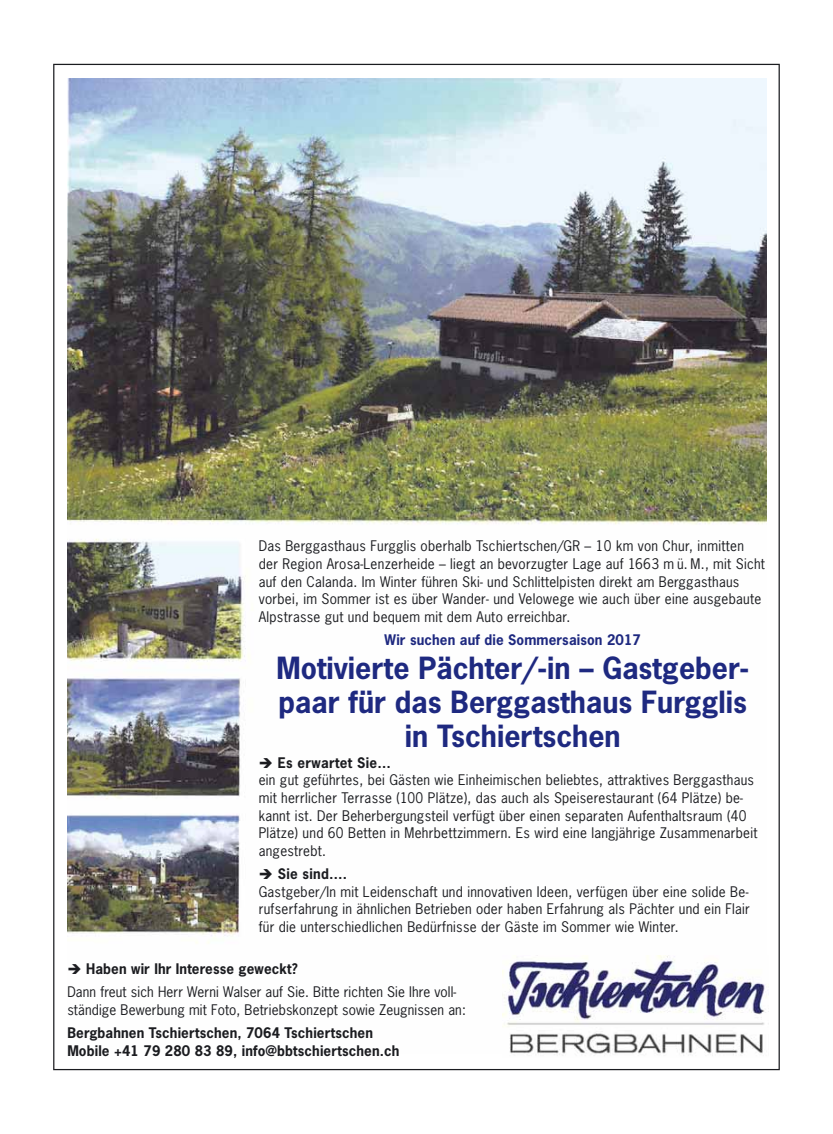
<style>
.page{position:relative;width:833px;height:1134px;background:#fff}
.page>*{position:absolute;margin:0;border:0;box-sizing:border-box;transform-origin:0 0}
.t1{font:700 28.75px/33.8px "News Gothic";color:#1e2980;text-align:center}
.t2{font:13.75px/17.5px "News Gothic";letter-spacing:.02em;color:#1b1c20}
.t3{font:700 13.75px/17.5px "News Gothic";letter-spacing:.01em;color:#1b1c20}
.t4{font:700 13.75px "News Gothic";letter-spacing:.01em;color:#1e2980}
</style>
<div class="page">
<img style="left:67px;top:78px;width:700px;height:865px">
<img style="left:502px;top:955px;width:265px;height:101px">
<svg style="left:260px;top:758px;width:12px;height:10px"></svg>
<svg style="left:260px;top:869px;width:12px;height:10px"></svg>
<p class="t2" style="left:259px;top:539px;width:508px">Das Berggasthaus Furgglis oberhalb Tschiertschen/GR – 10 km von Chur, inmitten der Region Arosa-Lenzerheide – liegt an bevorzugter Lage auf 1663 m ü. M., mit Sicht auf den Calanda. Im Winter führen Ski- und Schlittelpisten direkt am Berggasthaus vorbei, im Sommer ist es über Wander- und Velowege wie auch über eine ausgebaute Alpstrasse gut und bequem mit dem Auto erreichbar.</p>
<p class="t4" style="left:384px;top:635px;width:258px">Wir suchen auf die Sommersaison 2017</p>
<h1 class="t1" style="left:276px;top:654px;width:474px">Motivierte Pächter/-in – Gastgeber&shy;paar für das Berggasthaus Furgglis in Tschiertschen</h1>
<p class="t3" style="left:278px;top:755px;width:114px">Es erwartet Sie…</p>
<p class="t2" style="left:259px;top:773px;width:500px">ein gut geführtes, bei Gästen wie Einheimischen beliebtes, attraktives Berggasthaus mit herrlicher Terrasse (100 Plätze), das auch als Speiserestaurant (64 Plätze) be&shy;kannt ist. Der Beherbergungsteil verfügt über einen separaten Aufenthaltsraum (40<br>Plätze) und 60 Betten in Mehrbettzimmern. Es wird eine langjährige Zusammenarbeit angestrebt.</p>
<p class="t3" style="left:278px;top:866px;width:71px">Sie sind….</p>
<p class="t2" style="left:259px;top:884px;width:492px;text-align:justify">Gastgeber/In mit Leidenschaft und innovativen Ideen, verfügen über eine solide Be&shy;rufserfahrung in ähnlichen Betrieben oder haben Erfahrung als Pächter und ein Flair für die unterschiedlichen Bedürfnisse der Gäste im Sommer wie Winter.</p>
<p class="t3" style="left:86px;top:961px;width:213px">Haben wir Ihr Interesse geweckt?</p>
<p class="t2" style="left:67px;top:984px;width:400px">Dann freut sich Herr Werni Walser auf Sie. Bitte richten Sie Ihre voll&shy;ständige Bewerbung mit Foto, Betriebskonzept sowie Zeugnissen an:</p>
<p class="t3" style="left:67px;top:1025px;width:333px">Bergbahnen Tschiertschen, 7064 Tschiertschen<br>Mobile +41 79 280 83 89, info@bbtschiertschen.ch</p>
</div>
